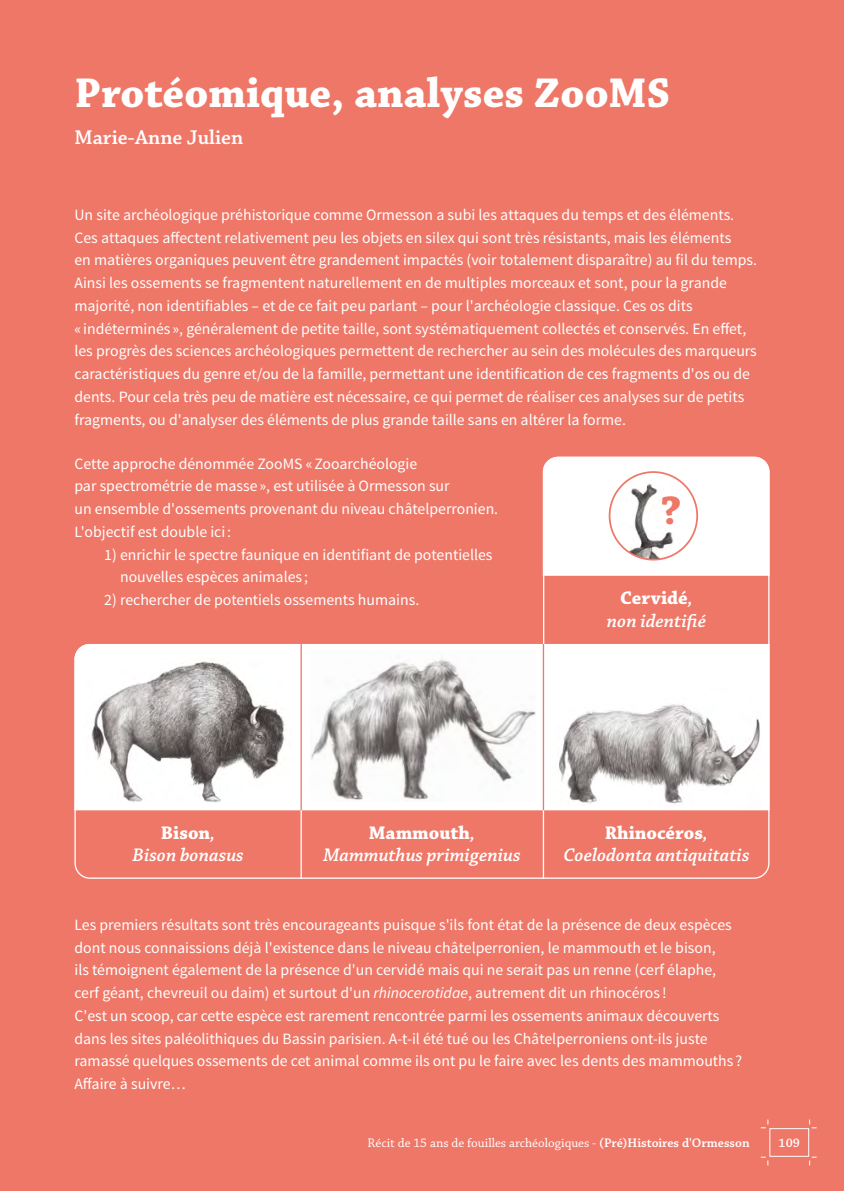
<style>
.page{position:relative;width:844px;height:1191px;background:#fff}
.page>*{position:absolute;margin:0;border:0;box-sizing:border-box;transform-origin:0 0}
.t1{font:700 43.75px "Chaparral Pro";color:#fff}
.t2{font:700 42px "Chaparral Pro";color:#ee7767}
.t3{font:600 21px "Chaparral Pro";color:#fff}
.t4{font:italic 600 19.25px/22.8px "Chaparral Pro";color:#fff;text-align:center}
.t5{font:15.75px/22.8px "Source Sans Pro";color:#fff}
.t6{font:13.12px "Chaparral Pro";color:#fff}
.t7{font:600 13.12px "Chaparral Pro";color:#fff}
.s1{font-weight:700;font-style:normal}
.s2{font-style:italic}
.s3{font-weight:600}
</style>
<div class="page">
<div style="left:0;top:0;width:843px;height:1191px;background:#ee7767"></div>
<svg style="left:542px;top:456px;width:228px;height:187px"></svg>
<svg style="left:760px;top:1119px;width:8px;height:9px"></svg>
<svg style="left:760px;top:1156px;width:8px;height:9px"></svg>
<svg style="left:809px;top:1119px;width:7px;height:9px"></svg>
<svg style="left:809px;top:1156px;width:7px;height:9px"></svg>
<div style="left:769px;top:1128px;width:39px;height:28px;border:1px solid #fff"></div>
<svg style="left:74px;top:643px;width:696px;height:236px"></svg>
<hr style="left:74px;top:809px;width:695px;height:1px;background:#fff">
<hr style="left:300px;top:644px;width:2px;height:166px;background:#ee7767">
<hr style="left:542px;top:644px;width:2px;height:166px;background:#ee7767">
<h1 class="t1" style="left:74px;top:67px;width:597px">Protéomique, analyses ZooMS</h1>
<h3 class="t3" style="left:74px;top:125px;width:170px">Marie-Anne Julien</h3>
<p class="t5" style="left:74px;top:203px;width:684px">Un site archéologique préhistorique comme Ormesson a subi les attaques du temps et des éléments.<br>Ces attaques affectent relativement peu les objets en silex qui sont très résistants, mais les éléments<br>en matières organiques peuvent être grandement impactés (voir totalement disparaître) au fil du temps.<br>Ainsi les ossements se fragmentent naturellement en de multiples morceaux et sont, pour la grande majorité, non identifiables – et de ce fait peu parlant – pour l'archéologie classique. Ces os dits<br>« indéterminés », généralement de petite taille, sont systématiquement collectés et conservés. En effet, les progrès des sciences archéologiques permettent de rechercher au sein des molécules des marqueurs caractéristiques du genre et/ou de la famille, permettant une identification de ces fragments d'os ou de dents. Pour cela très peu de matière est nécessaire, ce qui permet de réaliser ces analyses sur de petits fragments, ou d'analyser des éléments de plus grande taille sans en altérer la forme.</p>
<p class="t5" style="left:74px;top:452px;width:425px">Cette approche dénommée ZooMS «Zooarchéologie<br>par spectrométrie de masse », est utilisée à Ormesson sur<br>un ensemble d'ossements provenant du niveau châtelperronien.<br>L'objectif est double ici :</p>
<p class="t5" style="left:120px;top:543px;width:374px;text-indent:-16px">1) enrichir le spectre faunique en identifiant de potentielles nouvelles espèces animales ;</p>
<p class="t5" style="left:104px;top:589px;width:316px">2) rechercher de potentiels ossements humains.</p>
<h2 class="t2" style="left:660px;top:486px;width:22px">?</h2>
<p class="t4" style="left:606px;top:587px;width:101px"><span class="s1">Cervidé</span>, non identifié</p>
<p class="t4" style="left:132px;top:822px;width:113px"><span class="s1">Bison</span>,<br>Bison bonasus</p>
<p class="t4" style="left:323px;top:822px;width:198px"><span class="s1">Mammouth</span>,<br>Mammuthus primigenius</p>
<p class="t4" style="left:563px;top:822px;width:187px"><span class="s1">Rhinocéros</span>,<br>Coelodonta antiquitatis</p>
<p class="t5" style="left:74px;top:913px;width:669px">Les premiers résultats sont très encourageants puisque s'ils font état de la présence de deux espèces dont nous connaissions déjà l'existence dans le niveau châtelperronien, le mammouth et le bison,<br>ils témoignent également de la présence d'un cervidé mais qui ne serait pas un renne (cerf élaphe, cerf géant, chevreuil ou daim) et surtout d'un <span class="s2">rhinocerotidae</span>, autrement dit un rhinocéros !<br>C'est un scoop, car cette espèce est rarement rencontrée parmi les ossements animaux découverts dans les sites paléolithiques du Bassin parisien. A-t-il été tué ou les Châtelperroniens ont-ils juste ramassé quelques ossements de cet animal comme ils ont pu le faire avec les dents des mammouths ?<br>Affaire à suivre…</p>
<p class="t6" style="left:367px;top:1135px;width:383px">Récit de 15 ans de fouilles archéologiques - <span class="s3">(Pré)Histoires d'Ormesson</span></p>
<p class="t7" style="left:778px;top:1135px;width:23px">109</p>
</div>
